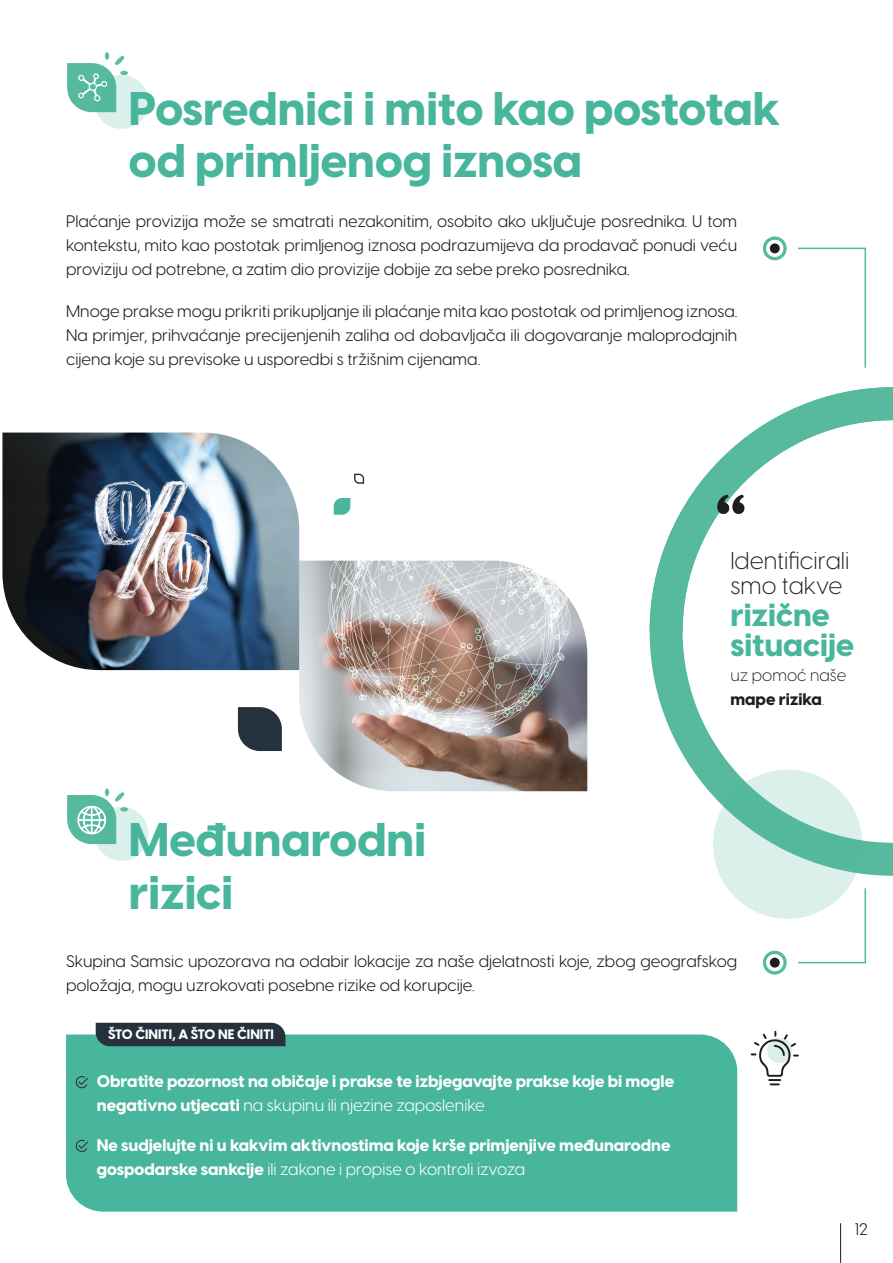
<style>
.page{position:relative;width:893px;height:1263px;background:#fff}
.page>*{position:absolute;margin:0;border:0;box-sizing:border-box;transform-origin:0 0}
.t1{font:800 46.5px/52.5px "Visby CF";color:#48b69c}
.t2{font:800 31.5px/30px "Visby CF";color:#48b69c}
.t3{font:300 24px/25.5px "Visby CF";color:#1d1d1b}
.t4{font:16.5px/24px "Visby CF";color:#1d1d1b;text-align:justify}
.t5{font:800 16.5px/24px "Visby CF";color:#fff}
.t6{font:300 16.5px/24px "Visby CF";color:#1d1d1b}
.t7{font:800 13.5px "Visby CF";color:#fff}
.s1{font-weight:800}
.s2{font-weight:400}
</style>
<div class="page">
<div style="left:94px;top:75px;width:54px;height:54px;background:#dbf0eb;border-radius:50%"></div>
<svg style="left:649px;top:387px;width:244px;height:502px"></svg>
<svg style="left:713px;top:769px;width:149px;height:150px;background:#b4dfd4"></svg>
<svg style="left:717px;top:495px;width:28px;height:19px"></svg>
<svg style="left:751px;top:1031px;width:48px;height:54px"></svg>
<div style="left:94px;top:807px;width:54px;height:54px;background:#dbf0eb;border-radius:50%"></div>
<svg style="left:798px;top:247px;width:69px;height:121px"></svg>
<svg style="left:764px;top:238px;width:21px;height:21px"></svg>
<div style="left:763px;top:236px;width:24px;height:24px;border:3px solid #57b99d;border-radius:50%"></div>
<div style="left:770px;top:243px;width:10px;height:10px;background:#1d1d1b;border-radius:50%"></div>
<svg style="left:796px;top:887px;width:71px;height:77px"></svg>
<svg style="left:764px;top:952px;width:21px;height:21px"></svg>
<div style="left:763px;top:951px;width:24px;height:23px;border:3px solid #57b99d;border-radius:50%"></div>
<div style="left:770px;top:958px;width:10px;height:9px;background:#1d1d1b;border-radius:50%"></div>
<img style="left:299px;top:561px;width:288px;height:230px">
<img style="left:2px;top:433px;width:297px;height:237px">
<svg style="left:334px;top:498px;width:16px;height:17px"></svg>
<svg style="left:354px;top:473px;width:11px;height:11px"></svg>
<svg style="left:238px;top:707px;width:44px;height:44px;background:#3d4851"></svg>
<div style="left:66px;top:1034px;width:671px;height:177px;background:#48b69c"></div>
<svg style="left:75px;top:1076px;width:13px;height:12px"></svg>
<svg style="left:75px;top:1140px;width:13px;height:12px"></svg>
<div style="left:96px;top:1023px;width:189px;height:23px;background:#25313c"></div>
<hr style="left:840px;top:1223px;width:1px;height:40px;background:#1d1d1b">
<svg style="left:67px;top:52px;width:61px;height:60px"></svg>
<svg style="left:67px;top:788px;width:61px;height:56px"></svg>
<p class="t1" style="left:129px;top:79px;width:653px">Posrednici i mito kao postotak od primljenog iznosa</p>
<p class="t4" style="left:66px;top:208px;width:673px">Plaćanje provizija može se smatrati nezakonitim, osobito ako uključuje posrednika. U tom kontekstu, mito kao postotak primljenog iznosa podrazumijeva da prodavač ponudi veću proviziju od potrebne, a zatim dio provizije dobije za sebe preko posrednika.</p>
<p class="t4" style="left:66px;top:298px;width:673px">Mnoge prakse mogu prikriti prikupljanje ili plaćanje mita kao postotak od primljenog iznosa.<br>Na primjer, prihvaćanje precijenjenih zaliha od dobavljača ili dogovaranje maloprodajnih cijena koje su previsoke u usporedbi s tržišnim cijenama.</p>
<p class="t1" style="left:129px;top:811px;width:298px">Međunarodni rizici</p>
<p class="t3" style="left:730px;top:546px;width:121px">Identificirali smo takve</p>
<p class="t2" style="left:730px;top:598px;width:125px">rizične situacije</p>
<p class="t6" style="left:730px;top:662px;width:118px">uz pomoć naše <span class="s1">mape rizika</span>.</p>
<p class="t4" style="left:66px;top:948px;width:673px">Skupina Samsic upozorava na odabir lokacije za naše djelatnosti koje, zbog geografskog položaja, mogu uzrokovati posebne rizike od korupcije.</p>
<p class="t7" style="left:108px;top:1024px;width:167px">ŠTO ČINITI, A ŠTO NE ČINITI</p>
<p class="t5" style="left:97px;top:1068px;width:579px">Obratite pozornost na običaje i prakse te izbjegavajte prakse koje bi mogle negativno utjecati <span class="s2">na skupinu ili njezine zaposlenike</span></p>
<p class="t5" style="left:97px;top:1132px;width:575px">Ne sudjelujte ni u kakvim aktivnostima koje krše primjenjive međunarodne gospodarske sankcije <span class="s2">ili zakone i propise o kontroli izvoza</span></p>
<p class="t4" style="left:854px;top:1216px;width:15px">12</p>
</div>
